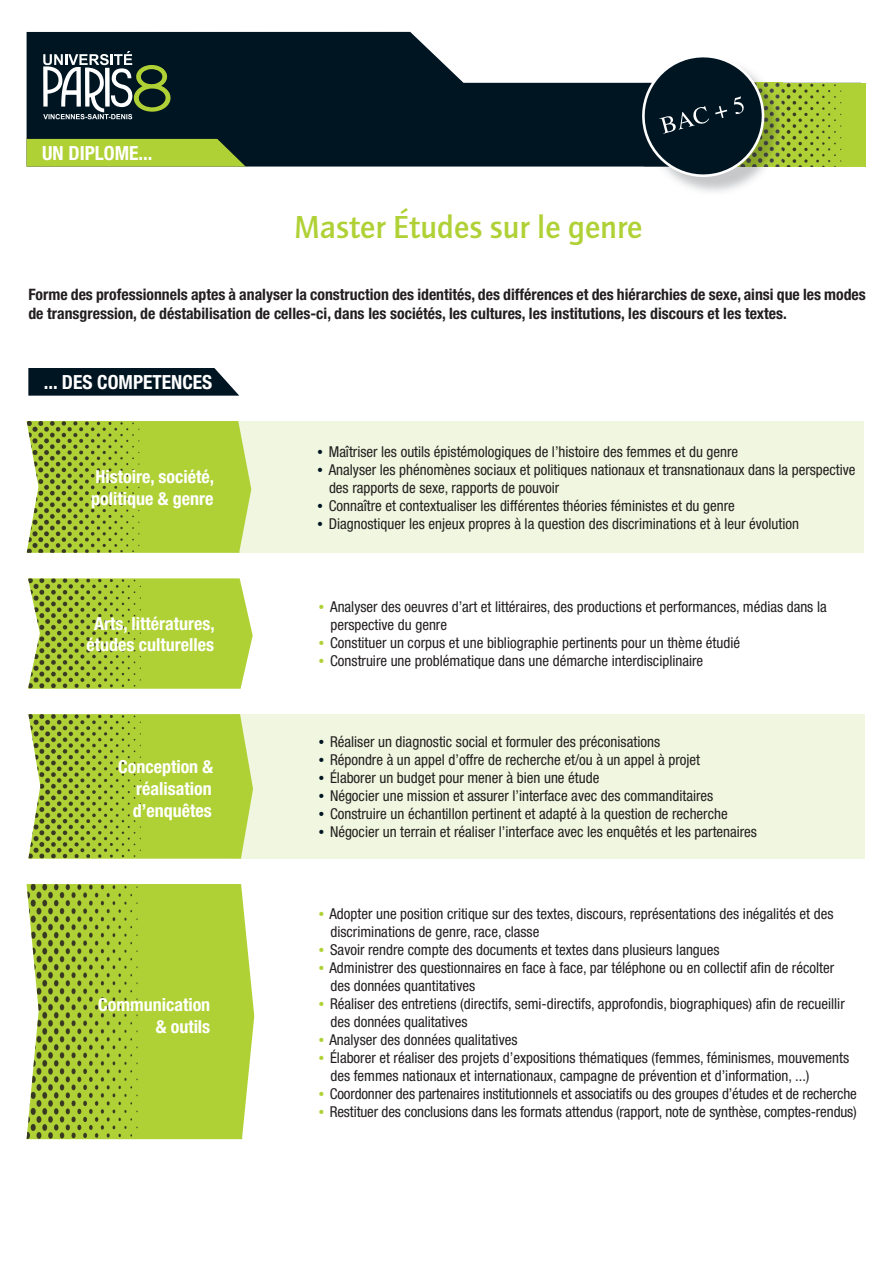
<style>
.page{position:relative;width:893px;height:1263px;background:#fff}
.page>*{position:absolute;margin:0;border:0;box-sizing:border-box;transform-origin:0 0}
.t1{font:700 33px "Quay Sans";color:#b0d136}
.t2{font:700 condensed 19.5px "Helvetica Neue";color:#fff}
.t3{font:700 condensed 18px/21.6px "Helvetica Neue";color:#fff}
.t4{font:700 condensed 15.75px/18.9px "Helvetica Neue";color:#231f20}
.t5{font:condensed 15px/18px "Helvetica Neue";color:#231f20}
.s1{font-family:"Quay Sans";font-stretch:normal;color:#001522}
.s2{font-family:"Quay Sans";font-stretch:normal;color:#b0d136}
</style>
<div class="page">
<svg style="left:27px;top:32px;width:834px;height:135px;fill:#001522"></svg>
<svg style="left:43px;top:51px;width:128px;height:68px"></svg>
<svg style="left:27px;top:139px;width:219px;height:28px;background:#a3c335"></svg>
<img style="left:783px;top:83px;width:82px;height:84px">
<img style="left:680px;top:56px;width:103px;height:136px">
<img style="left:769px;top:83px;width:14px;height:84px">
<svg style="left:637px;top:50px;width:132px;height:132px"></svg>
<svg style="left:28px;top:368px;width:211px;height:28px;background:#122531"></svg>
<div style="left:230px;top:421px;width:633px;height:132px;background:#f0f6df"></div>
<img style="left:27px;top:421px;width:224px;height:132px">
<img style="left:28px;top:578px;width:225px;height:111px">
<div style="left:231px;top:714px;width:634px;height:145px;background:#f0f6df"></div>
<img style="left:28px;top:714px;width:225px;height:145px">
<img style="left:27px;top:884px;width:227px;height:255px">
<h2 class="t2" style="left:42px;top:141px;width:112px">UN DIPLOME...</h2>
<h1 class="t1" style="left:294px;top:208px;width:349px">Master Études sur le genre</h1>
<p class="t4" style="left:28px;top:285px;width:839px">Forme des professionnels aptes à analyser la construction des identités, des différences et des hiérarchies de sexe, ainsi que les modes de transgression, de déstabilisation de celles-ci, dans les sociétés, les cultures, les institutions, les discours et les textes.</p>
<h2 class="t2" style="left:44px;top:370px;width:170px">... DES COMPETENCES</h2>
<p class="t3" style="left:91px;top:466px;width:124px">Histoire, société, politique &amp; genre</p>
<p class="t3" style="left:87px;top:612px;width:130px;text-align:center">Arts, littératures, études culturelles</p>
<p class="t3" style="left:133px;top:756px;width:82px;text-align:justify;text-indent:-15px">Conception &amp; réalisation d’enquêtes</p>
<p class="t3" style="left:98px;top:990px;width:114px;text-align:right">Communication &amp; outils</p>
<p class="t5" style="left:315px;top:442px;width:425px"><span class="s1">•</span> Maîtriser les outils épistémologiques de l’histoire des femmes et du genre</p>
<p class="t5" style="left:329px;top:460px;width:528px;text-indent:-14px"><span class="s1">•</span> Analyser les phénomènes sociaux et politiques nationaux et transnationaux dans la perspective des rapports de sexe, rapports de pouvoir</p>
<p class="t5" style="left:315px;top:496px;width:421px"><span class="s1">•</span> Connaître et contextualiser les différentes théories féministes et du genre</p>
<p class="t5" style="left:315px;top:514px;width:486px"><span class="s1">•</span> Diagnostiquer les enjeux propres à la question des discriminations et à leur évolution</p>
<p class="t5" style="left:330px;top:598px;width:498px;text-indent:-14px"><span class="s2">•</span> Analyser des oeuvres d’art et littéraires, des productions et performances, médias dans la perspective du genre</p>
<p class="t5" style="left:316px;top:634px;width:425px"><span class="s2">•</span> Constituer un corpus et une bibliographie pertinents pour un thème étudié</p>
<p class="t5" style="left:316px;top:652px;width:388px"><span class="s2">•</span> Construire une problématique dans une démarche interdisciplinaire</p>
<p class="t5" style="left:316px;top:733px;width:345px"><span class="s1">•</span> Réaliser un diagnostic social et formuler des préconisations</p>
<p class="t5" style="left:316px;top:751px;width:385px"><span class="s1">•</span> Répondre à un appel d’offre de recherche et/ou à un appel à projet</p>
<p class="t5" style="left:316px;top:769px;width:284px"><span class="s1">•</span> Élaborer un budget pour mener à bien une étude</p>
<p class="t5" style="left:316px;top:787px;width:398px"><span class="s1">•</span> Négocier une mission et assurer l’interface avec des commanditaires</p>
<p class="t5" style="left:316px;top:805px;width:413px"><span class="s1">•</span> Construire un échantillon pertinent et adapté à la question de recherche</p>
<p class="t5" style="left:316px;top:823px;width:442px"><span class="s1">•</span> Négocier un terrain et réaliser l’interface avec les enquêtés et les partenaires</p>
<p class="t5" style="left:330px;top:904px;width:504px;text-indent:-14px"><span class="s2">•</span> Adopter une position critique sur des textes, discours, représentations des inégalités et des discriminations de genre, race, classe</p>
<p class="t5" style="left:316px;top:940px;width:405px"><span class="s2">•</span> Savoir rendre compte des documents et textes dans plusieurs langues</p>
<p class="t5" style="left:330px;top:958px;width:505px;text-indent:-14px"><span class="s2">•</span> Administrer des questionnaires en face à face, par téléphone ou en collectif afin de récolter des données quantitatives</p>
<p class="t5" style="left:330px;top:994px;width:516px;text-indent:-14px"><span class="s2">•</span> Réaliser des entretiens (directifs, semi-directifs, approfondis, biographiques) afin de recueillir des données qualitatives</p>
<p class="t5" style="left:316px;top:1030px;width:203px"><span class="s2">•</span> Analyser des données qualitatives</p>
<p class="t5" style="left:330px;top:1048px;width:520px;text-indent:-14px"><span class="s2">•</span> Élaborer et réaliser des projets d’expositions thématiques (femmes, féminismes, mouvements des femmes nationaux et internationaux, campagne de prévention et d’information, ...)</p>
<p class="t5" style="left:316px;top:1084px;width:542px"><span class="s2">•</span> Coordonner des partenaires institutionnels et associatifs ou des groupes d’études et de recherche</p>
<p class="t5" style="left:316px;top:1102px;width:542px"><span class="s2">•</span> Restituer des conclusions dans les formats attendus (rapport, note de synthèse, comptes-rendus)</p>
</div>
